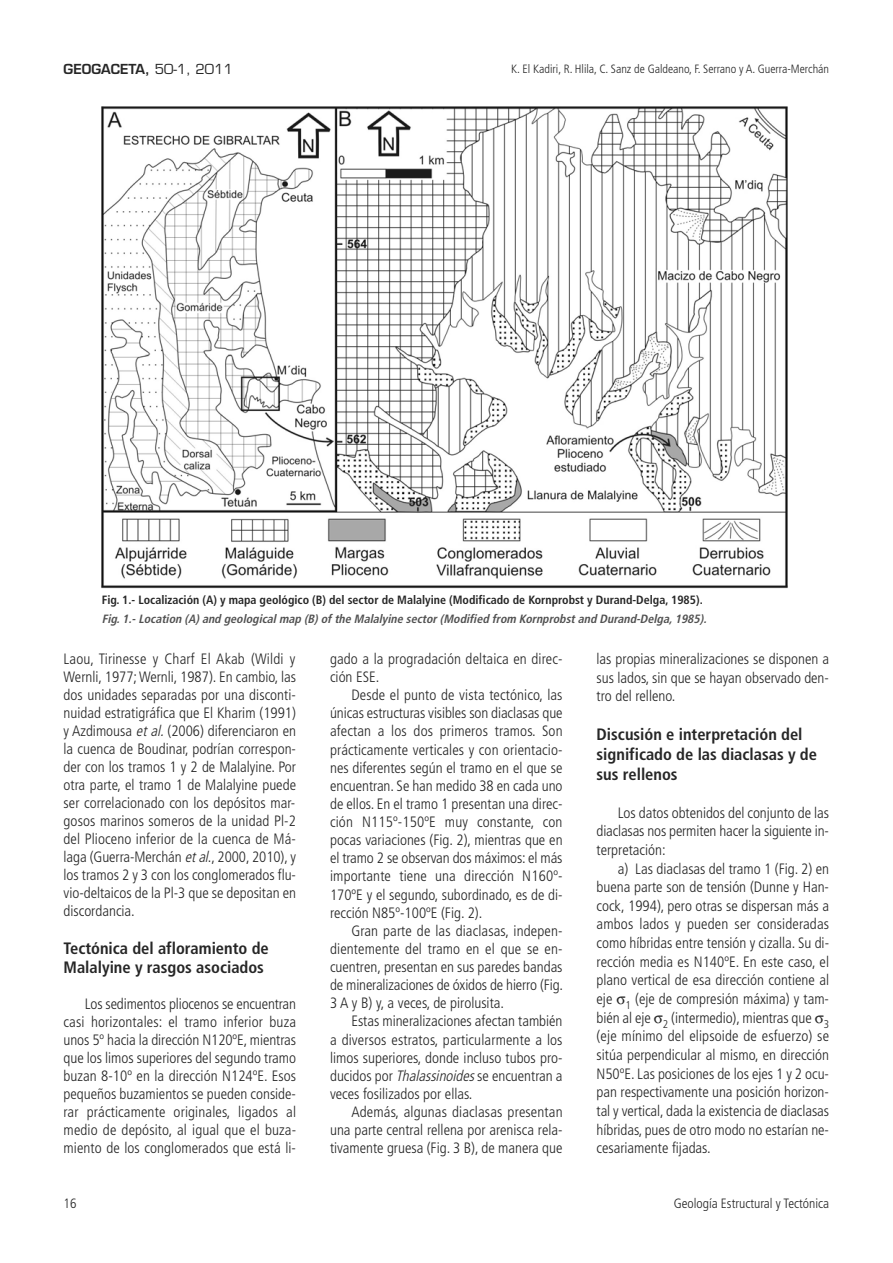
<style>
.page{position:relative;width:893px;height:1263px;background:#fff}
.page>*{position:absolute;margin:0;border:0;box-sizing:border-box;transform-origin:0 0}
.t1{font:700 condensed 16.5px/20.1px "Frutiger";color:#262626}
.t2{font:300 condensed 15px/18.1px "Frutiger";color:#262626;text-align:justify}
.t3{font:300 condensed 13.5px "Frutiger";color:#262626}
.t4{font:600 13.5px "Eurostile";color:#262626}
.t5{font:700 condensed 12px "Frutiger";color:#262626}
.t6{font:italic 700 condensed 12px "Frutiger";color:#515151}
.t7{font:300 condensed 12px "Frutiger";color:#262626}
.s1{font-weight:400}
.s2{font-style:italic}
</style>
<div class="page">
<img style="left:101px;top:106px;width:687px;height:483px">
<p class="t4" style="left:64px;top:64px;width:171px">GEOGACETA, <span class="s1">50-1, 2011</span></p>
<p class="t7" style="left:511px;top:64px;width:319px">K. El Kadiri, R. Hlila, C. Sanz de Galdeano, F. Serrano y A. Guerra-Merchán</p>
<p class="t5" style="left:102px;top:595px;width:602px">Fig. 1.- Localización (A) y mapa geológico (B) del sector de Malalyine (Modificado de Kornprobst y Durand-Delga, 1985).</p>
<p class="t6" style="left:102px;top:614px;width:608px">Fig.1.-Location (A)and geologicalmap (B)of the Malalyine sector(Modified from Kornprobstand Durand-Delga,1985).</p>
<p class="t2" style="left:64px;top:651px;width:234px">Laou, Tirinesse y Charf El Akab (Wildi y Wernli, 1977; Wernli, 1987). En cambio, las dos unidades separadas por una disconti&shy;nuidad estratigráfica que El Kharim (1991) y Azdimousa <span class="s2">etal.</span>(2006) diferenciaron en la cuenca de Boudinar, podrían correspon&shy;der con los tramos 1 y 2 de Malalyine. Por otra parte, el tramo 1 de Malalyine puede ser correlacionado con los depósitos mar&shy;gosos marinos someros de la unidad Pl-2 del Plioceno inferior de la cuenca de Má&shy;laga (Guerra-Merchán <span class="s2">etal</span>., 2000, 2010), y los tramos 2 y 3 con los conglomerados flu&shy;vio-deltaicos de la Pl-3 que se depositan en discordancia.</p>
<p class="t1" style="left:64px;top:939px;width:207px;line-height:19.5px">Tectónica del afloramiento de<br>Malalyine y rasgos asociados</p>
<p class="t2" style="left:64px;top:996px;width:234px;text-indent:21px">Los sedimentos pliocenos se encuentran casi horizontales: el tramo inferior buza unos 5º hacia la dirección N120ºE, mientras que los limos superiores del segundo tramo buzan 8-10º en la dirección N124ºE. Esos pequeños buzamientos se pueden conside&shy;rar prácticamente originales, ligados al medio de depósito, al igual que el buza&shy;miento de los conglomerados que está li-</p>
<p class="t2" style="left:330px;top:651px;width:234px">gado a la progradación deltaica en direc&shy;ción ESE.</p>
<p class="t2" style="left:330px;top:687px;width:234px;text-indent:21px">Desde el punto de vista tectónico, las únicas estructuras visibles son diaclasas que afectan a los dos primeros tramos. Son prácticamente verticales y con orientacio&shy;nes diferentes según el tramo en el que se encuentran. Se han medido 38 en cada uno de ellos. En el tramo 1 presentan una direc&shy;ción N115º-150ºE muy constante, con pocas variaciones (Fig. 2), mientras que en el tramo 2 se observan dos máximos: el más importante tiene una dirección N160º-170ºE y el segundo, subordinado, es de di&shy;rección N85º-100ºE (Fig. 2).</p>
<p class="t2" style="left:330px;top:923px;width:234px;text-indent:21px">Gran parte de las diaclasas, indepen&shy;dientemente del tramo en el que se en&shy;cuentren, presentan en sus paredes bandas de mineralizaciones de óxidos de hierro (Fig.<br>3 A y B) y, a veces, de pirolusita.</p>
<p class="t2" style="left:330px;top:1013px;width:234px;text-indent:21px">Estas mineralizaciones afectan también a diversos estratos, particularmente a los limos superiores, donde incluso tubos pro&shy;ducidos por <span class="s2">Thalassinoides</span>se encuentran a veces fosilizados por ellas.</p>
<p class="t2" style="left:330px;top:1104px;width:234px;text-indent:21px">Además, algunas diaclasas presentan una parte central rellena por arenisca rela&shy;tivamente gruesa (Fig. 3 B), de manera que</p>
<p class="t2" style="left:596px;top:651px;width:234px;line-height:18.6px">las propias mineralizaciones se disponen a sus lados, sin que se hayan observado den&shy;tro del relleno.</p>
<p class="t1" style="left:596px;top:726px;width:222px">Discusión e interpretación del significado de las diaclasas y de sus rellenos</p>
<p class="t2" style="left:596px;top:804px;width:234px;line-height:18.6px;text-indent:21px">Los datos obtenidos del conjunto de las diaclasas nos permiten hacer la siguiente in&shy;terpretación:</p>
<p class="t2" style="left:596px;top:860px;width:234px;line-height:18.6px;text-indent:21px">a) Las diaclasas del tramo 1 (Fig. 2) en buena parte son de tensión (Dunne y Han&shy;cock, 1994), pero otras se dispersan más a ambos lados y pueden ser consideradas como híbridas entre tensión y cizalla. Su di&shy;rección media es N140ºE. En este caso, el plano vertical de esa dirección contiene al eje <sub>1</sub> (eje de compresión máxima) y tam&shy;bién al eje <sub>2</sub> (intermedio), mientras que <sub>3 </sub>(eje mínimo del elipsoide de esfuerzo) se sitúa perpendicular al mismo, en dirección N50ºE. Las posiciones de los ejes 1 y 2 ocu&shy;pan respectivamente una posición horizon&shy;tal y vertical, dada la existencia de diaclasas híbridas, pues de otro modo no estarían ne&shy;cesariamente fijadas.</p>
<p class="t3" style="left:64px;top:1198px;width:14px">16</p>
<p class="t3" style="left:674px;top:1198px;width:157px">Geología Estructural y Tectónica</p>
</div>
